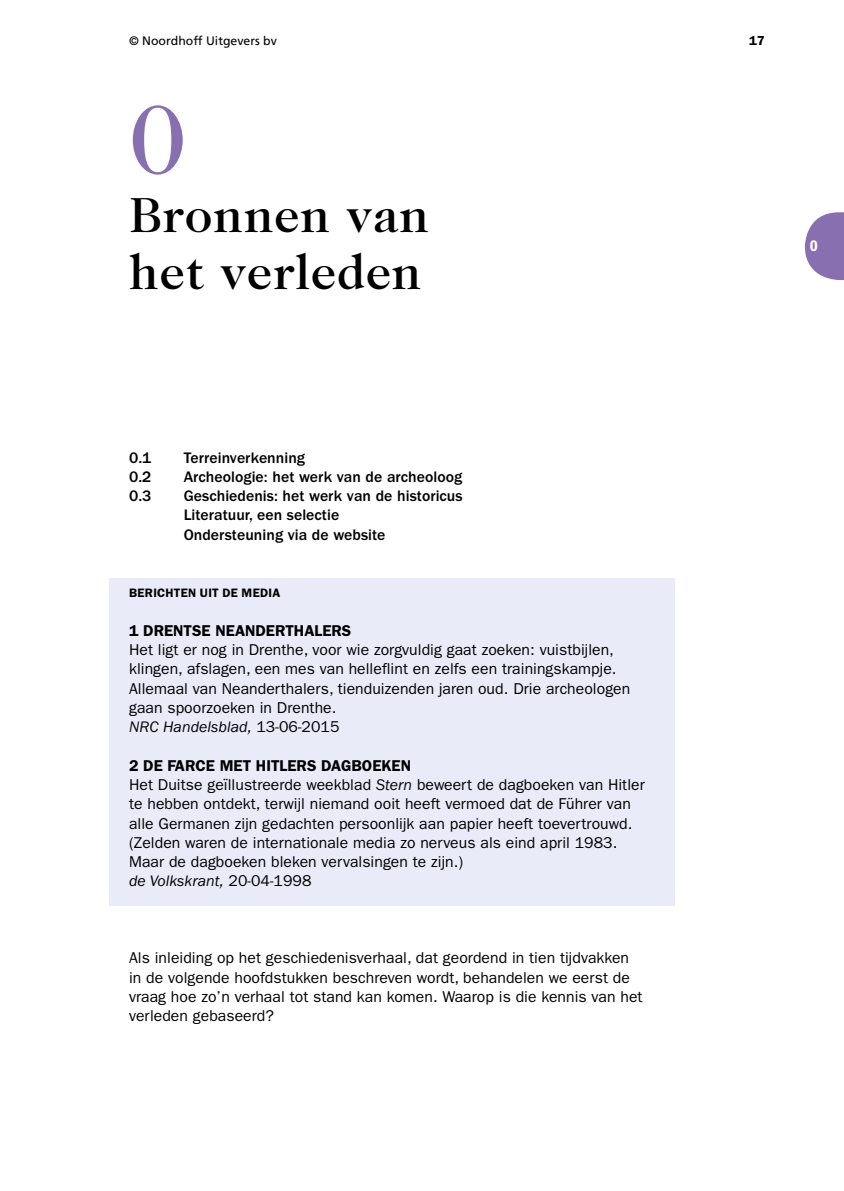
<style>
.page{position:relative;width:844px;height:1191px;background:#fff}
.page>*{position:absolute;margin:0;border:0;box-sizing:border-box;transform-origin:0 0}
.t1{font:500 99.75px "Caslon 224 Std";color:#8870b0}
.t2{font:500 49.88px/57.8px "Caslon 224 Std";letter-spacing:.02em;color:#000}
.t3{font:15.75px/19.2px "ITC Franklin Gothic Std";letter-spacing:.005em;color:#000}
.t4{font:500 15.75px/19.2px "ITC Franklin Gothic Std";letter-spacing:.005em;color:#000}
.t5{font:600 15.75px "ITC Franklin Gothic Std";color:#000}
.t6{font:15.75px "ITC Franklin Gothic Std Dm Cd";color:#fff}
.t7{font:600 13.12px "ITC Franklin Gothic Std";color:#000}
.t8{font:12.25px "Frutiger LT Std";color:#000}
.t9{font:600 12.25px "ITC Franklin Gothic Std";letter-spacing:.02em;color:#000}
.s1{font-style:italic}
.s2{font-weight:600}
</style>
<div class="page">
<svg style="left:804px;top:212px;width:39px;height:68px"></svg>
<div style="left:109px;top:578px;width:566px;height:327px;background:#e9ecf8"></div>
<p class="t8" style="left:129px;top:33px;width:149px">© Noordhoff Uitgevers bv</p>
<p class="t7" style="left:749px;top:32px;width:17px">17</p>
<h1 class="t1" style="left:129px;top:82px;width:59px">0</h1>
<h2 class="t2" style="left:129px;top:185px;width:301px">Bronnen van het verleden</h2>
<p class="t6" style="left:809px;top:237px;width:10px">0</p>
<p class="t4" style="left:129px;top:448px;width:24px">0.1</p>
<p class="t4" style="left:184px;top:448px;width:123px">Terreinverkenning</p>
<p class="t4" style="left:129px;top:467px;width:24px">0.2</p>
<p class="t4" style="left:184px;top:467px;width:280px">Archeologie: het werk van de archeoloog</p>
<p class="t4" style="left:129px;top:486px;width:24px">0.3</p>
<p class="t4" style="left:184px;top:486px;width:280px">Geschiedenis: het werk van de historicus<br>Literatuur, een selectie<br>Ondersteuning via de website</p>
<p class="t9" style="left:129px;top:586px;width:153px">BERICHTEN UIT DE MEDIA</p>
<p class="t5" style="left:129px;top:621px;width:224px">1 DRENTSE NEANDERTHALERS</p>
<p class="t3" style="left:129px;top:640px;width:502px">Het ligt er nog in Drenthe, voor wie zorgvuldig gaat zoeken: vuistbijlen, klingen, afslagen, een mes van helleflint en zelfs een trainingskampje.<br>Allemaal van Neanderthalers, tienduizenden jaren oud. Drie archeologen gaan spoorzoeken in Drenthe.<br><span class="s1">NRC Handelsblad,</span> 13-06-2015</p>
<p class="t3" style="left:129px;top:756px;width:517px"><span class="s2">2 DE FARCE MET HITLERS DAGBOEKEN<br></span>Het Duitse geïllustreerde weekblad <span class="s1">Stern</span> beweert de dagboeken van Hitler te hebben ontdekt, terwijl niemand ooit heeft vermoed dat de Führer van alle Germanen zijn gedachten persoonlijk aan papier heeft toevertrouwd. (Zelden waren de internationale media zo nerveus als eind april 1983.<br>Maar de dagboeken bleken vervalsingen te zijn.)<br><span class="s1">de Volkskrant,</span> 20-04-1998</p>
<p class="t3" style="left:129px;top:948px;width:515px">Als inleiding op het geschiedenisverhaal, dat geordend in tien tijdvakken in de volgende hoofdstukken beschreven wordt, behandelen we eerst de vraag hoe zo’n verhaal tot stand kan komen. Waarop is die kennis van het verleden gebaseerd?</p>
</div>
